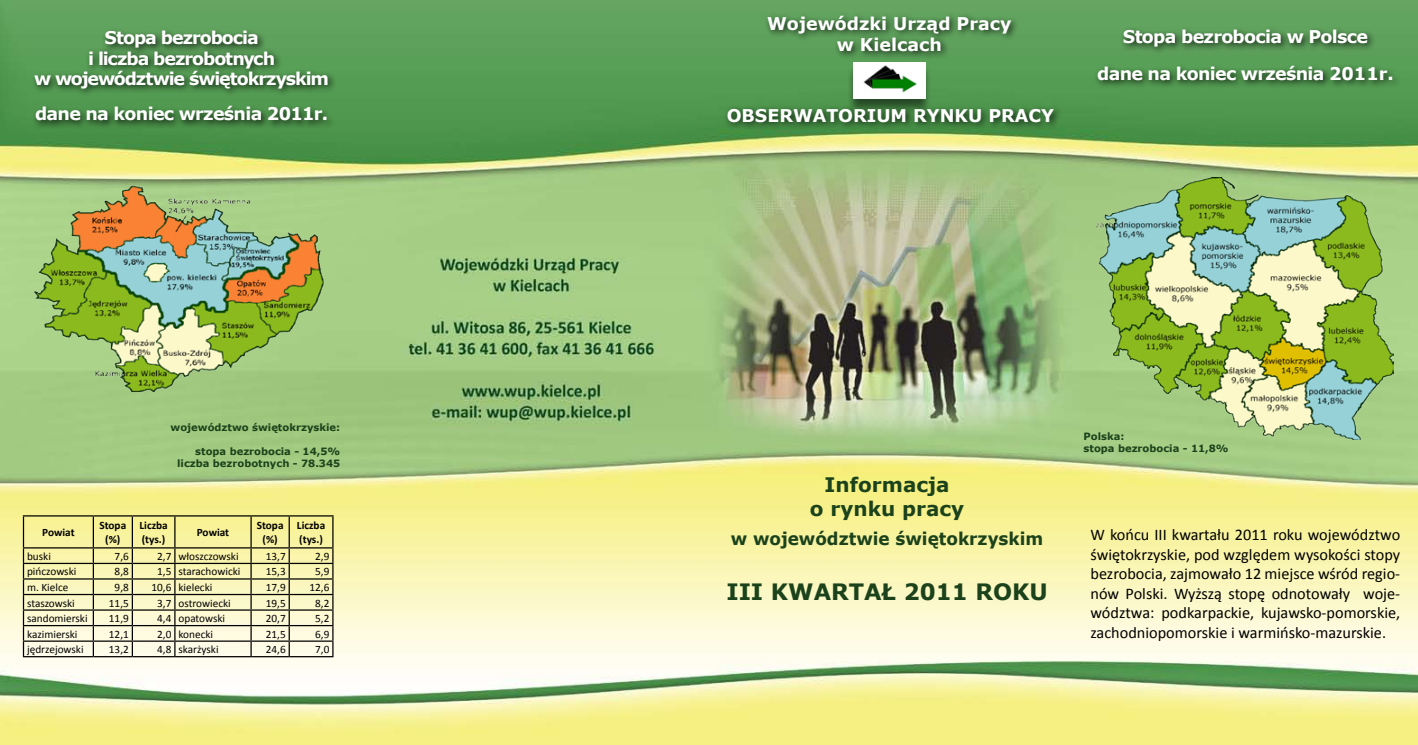
<style>
.page{position:relative;width:1418px;height:745px;background:#fff}
.page>*{position:absolute;margin:0;border:0;box-sizing:border-box;transform-origin:0 0}
.t1{font:700 22.5px "Verdana";color:#1b421a}
.t2{font:700 20px/24px "Verdana";color:#1b421a;text-align:center}
.t3{font:700 17.5px/37px "Verdana";letter-spacing:-.04em;color:#fff;text-align:center}
.t4{font:700 17.5px/20px "Verdana";letter-spacing:-.06em;color:#fff;text-align:center}
.t5{font:700 17.5px/21px "Verdana";color:#fff;text-align:center}
.t6{font:700 17.5px "Verdana";color:#1b421a;scale:.96 1}
.t7{font:16.25px/19.5px "Calibri";color:#000;text-align:justify}
.t8{font:11.25px "Calibri";color:#000}
.t9{font:700 11.25px/13.5px "Calibri";color:#000;text-align:center}
.t10{font:700 10px/12px "Verdana";color:#1b421a}
</style>
<div class="page">
<img style="left:0;top:0;width:1417px;height:744px">
<hr style="left:23px;top:515px;width:70px;height:1px;background:#000">
<hr style="left:23px;top:516px;width:1px;height:31px;background:#000">
<hr style="left:93px;top:515px;width:39px;height:1px;background:#000">
<hr style="left:93px;top:516px;width:1px;height:31px;background:#000">
<hr style="left:132px;top:515px;width:43px;height:1px;background:#000">
<hr style="left:132px;top:516px;width:1px;height:31px;background:#000">
<hr style="left:175px;top:515px;width:76px;height:1px;background:#000">
<hr style="left:174px;top:516px;width:1px;height:31px;background:#000">
<hr style="left:251px;top:515px;width:38px;height:1px;background:#000">
<hr style="left:250px;top:516px;width:2px;height:31px;background:#000">
<hr style="left:289px;top:515px;width:44px;height:1px;background:#000">
<hr style="left:288px;top:516px;width:2px;height:31px;background:#000">
<hr style="left:332px;top:516px;width:1px;height:31px;background:#000">
<hr style="left:23px;top:547px;width:70px;height:1px;background:#000">
<hr style="left:93px;top:547px;width:39px;height:1px;background:#000">
<hr style="left:132px;top:547px;width:43px;height:1px;background:#000">
<hr style="left:175px;top:547px;width:76px;height:1px;background:#000">
<hr style="left:251px;top:547px;width:38px;height:1px;background:#000">
<hr style="left:289px;top:547px;width:44px;height:1px;background:#000">
<hr style="left:23px;top:562px;width:70px;height:1px;background:#000">
<hr style="left:93px;top:562px;width:39px;height:1px;background:#000">
<hr style="left:132px;top:562px;width:43px;height:1px;background:#000">
<hr style="left:175px;top:562px;width:76px;height:1px;background:#000">
<hr style="left:251px;top:562px;width:38px;height:1px;background:#000">
<hr style="left:289px;top:562px;width:44px;height:1px;background:#000">
<hr style="left:23px;top:578px;width:70px;height:1px;background:#000">
<hr style="left:93px;top:578px;width:39px;height:1px;background:#000">
<hr style="left:132px;top:578px;width:43px;height:1px;background:#000">
<hr style="left:175px;top:578px;width:76px;height:1px;background:#000">
<hr style="left:251px;top:578px;width:38px;height:1px;background:#000">
<hr style="left:289px;top:578px;width:44px;height:1px;background:#000">
<hr style="left:23px;top:593px;width:70px;height:1px;background:#000">
<hr style="left:93px;top:593px;width:39px;height:1px;background:#000">
<hr style="left:132px;top:593px;width:43px;height:1px;background:#000">
<hr style="left:175px;top:593px;width:76px;height:1px;background:#000">
<hr style="left:251px;top:593px;width:38px;height:1px;background:#000">
<hr style="left:289px;top:593px;width:44px;height:1px;background:#000">
<hr style="left:23px;top:609px;width:70px;height:1px;background:#000">
<hr style="left:93px;top:609px;width:39px;height:1px;background:#000">
<hr style="left:132px;top:609px;width:43px;height:1px;background:#000">
<hr style="left:175px;top:609px;width:76px;height:1px;background:#000">
<hr style="left:251px;top:609px;width:38px;height:1px;background:#000">
<hr style="left:289px;top:609px;width:44px;height:1px;background:#000">
<hr style="left:23px;top:624px;width:70px;height:1px;background:#000">
<hr style="left:93px;top:624px;width:39px;height:1px;background:#000">
<hr style="left:132px;top:624px;width:43px;height:1px;background:#000">
<hr style="left:175px;top:624px;width:76px;height:1px;background:#000">
<hr style="left:251px;top:624px;width:38px;height:1px;background:#000">
<hr style="left:289px;top:624px;width:44px;height:1px;background:#000">
<hr style="left:23px;top:640px;width:70px;height:1px;background:#000">
<svg style="left:23px;top:548px;width:1px;height:107px"></svg>
<hr style="left:93px;top:640px;width:39px;height:1px;background:#000">
<svg style="left:93px;top:548px;width:1px;height:107px"></svg>
<hr style="left:132px;top:640px;width:43px;height:1px;background:#000">
<svg style="left:132px;top:548px;width:1px;height:107px"></svg>
<hr style="left:175px;top:640px;width:76px;height:1px;background:#000">
<svg style="left:174px;top:548px;width:1px;height:107px"></svg>
<hr style="left:251px;top:640px;width:38px;height:1px;background:#000">
<svg style="left:250px;top:548px;width:2px;height:107px"></svg>
<hr style="left:289px;top:640px;width:44px;height:1px;background:#000">
<svg style="left:288px;top:548px;width:2px;height:107px"></svg>
<svg style="left:332px;top:548px;width:1px;height:107px"></svg>
<hr style="left:23px;top:655px;width:70px;height:2px;background:#000">
<hr style="left:93px;top:655px;width:39px;height:2px;background:#000">
<hr style="left:132px;top:655px;width:43px;height:2px;background:#000">
<hr style="left:175px;top:655px;width:76px;height:2px;background:#000">
<hr style="left:251px;top:655px;width:38px;height:2px;background:#000">
<hr style="left:289px;top:655px;width:44px;height:2px;background:#000">
<div style="left:1093px;top:25px;width:324px;height:112px;background:#000;opacity:.75"></div>
<div style="left:763px;top:12px;width:299px;height:63px;background:#000;opacity:.75"></div>
<div style="left:846px;top:65px;width:91px;height:54px;background:#000;opacity:.51"></div>
<img style="left:853px;top:63px;width:72px;height:35px">
<div style="left:30px;top:27px;width:353px;height:119px;background:#000;opacity:.75"></div>
<img style="left:21px;top:182px;width:317px;height:246px">
<div style="left:723px;top:104px;width:376px;height:43px;background:#000;opacity:.75"></div>
<img style="left:1094px;top:177px;width:299px;height:262px">
<h3 class="t4" style="left:34px;top:28px;width:296px">Stopa bezrobocia<br>i liczba bezrobotnych<br>w województwie świętokrzyskim</h3>
<h3 class="t3" style="left:35px;top:95px;width:295px">dane na koniec września 2011r.</h3>
<p class="t10" style="left:170px;top:420px;width:171px">województwo świętokrzyskie:</p>
<p class="t10" style="left:177px;top:444px;width:165px;text-align:right">stopa bezrobocia - 14,5% liczba bezrobotnych - 78.345</p>
<p class="t9" style="left:42px;top:525px;width:34px">Powiat</p>
<p class="t9" style="left:99px;top:518px;width:28px">Stopa (%)</p>
<p class="t9" style="left:139px;top:518px;width:30px;text-align:left">Liczba (tys.)</p>
<p class="t9" style="left:197px;top:525px;width:34px">Powiat</p>
<p class="t9" style="left:257px;top:518px;width:28px">Stopa (%)</p>
<p class="t9" style="left:297px;top:518px;width:30px;text-align:left">Liczba (tys.)</p>
<p class="t8" style="left:27px;top:548px;width:25px">buski</p>
<p class="t8" style="left:115px;top:548px;width:16px">7,6</p>
<p class="t8" style="left:157px;top:548px;width:83px">2,7 włoszczowski</p>
<p class="t8" style="left:266px;top:548px;width:21px">13,7</p>
<p class="t8" style="left:315px;top:548px;width:16px">2,9</p>
<p class="t8" style="left:27px;top:564px;width:51px">pińczowski</p>
<p class="t8" style="left:115px;top:564px;width:16px">8,8</p>
<p class="t8" style="left:157px;top:564px;width:85px">1,5 starachowicki</p>
<p class="t8" style="left:266px;top:564px;width:21px">15,3</p>
<p class="t8" style="left:315px;top:564px;width:16px">5,9</p>
<p class="t8" style="left:27px;top:579px;width:43px">m. Kielce</p>
<p class="t8" style="left:115px;top:579px;width:16px">9,8</p>
<p class="t8" style="left:151px;top:579px;width:62px">10,6 kielecki</p>
<p class="t8" style="left:266px;top:579px;width:21px">17,9</p>
<p class="t8" style="left:309px;top:579px;width:21px">12,6</p>
<p class="t8" style="left:27px;top:595px;width:49px">staszowski</p>
<p class="t8" style="left:109px;top:595px;width:21px">11,5</p>
<p class="t8" style="left:157px;top:595px;width:75px">3,7 ostrowiecki</p>
<p class="t8" style="left:266px;top:595px;width:21px">19,5</p>
<p class="t8" style="left:315px;top:595px;width:16px">8,2</p>
<p class="t8" style="left:27px;top:610px;width:62px">sandomierski</p>
<p class="t8" style="left:109px;top:610px;width:21px">11,9</p>
<p class="t8" style="left:157px;top:610px;width:69px">4,4 opatowski</p>
<p class="t8" style="left:266px;top:610px;width:21px">20,7</p>
<p class="t8" style="left:315px;top:610px;width:16px">5,2</p>
<p class="t8" style="left:27px;top:626px;width:52px">kazimierski</p>
<p class="t8" style="left:109px;top:626px;width:21px">12,1</p>
<p class="t8" style="left:157px;top:626px;width:57px">2,0 konecki</p>
<p class="t8" style="left:266px;top:626px;width:21px">21,5</p>
<p class="t8" style="left:315px;top:626px;width:16px">6,9</p>
<p class="t8" style="left:27px;top:642px;width:58px">jędrzejowski</p>
<p class="t8" style="left:109px;top:642px;width:21px">13,2</p>
<p class="t8" style="left:157px;top:642px;width:63px">4,8 skarżyski</p>
<p class="t8" style="left:266px;top:642px;width:21px">24,6</p>
<p class="t8" style="left:315px;top:642px;width:16px">7,0</p>
<h3 class="t5" style="left:767px;top:13px;width:246px">Wojewódzki Urząd Pracy w Kielcach</h3>
<h3 class="t5" style="left:726px;top:104px;width:329px">OBSERWATORIUM RYNKU PRACY</h3>
<h3 class="t3" style="left:1097px;top:18px;width:298px">Stopa bezrobocia w Polsce<br>dane na koniec września 2011r.</h3>
<h2 class="t2" style="left:810px;top:472px;width:156px">Informacja<br>o rynku pracy</h2>
<h3 class="t6" style="left:730px;top:525px;width:327px">w województwie świętokrzyskim</h3>
<h1 class="t1" style="left:726px;top:575px;width:323px">III KWARTAŁ 2011 ROKU</h1>
<p class="t10" style="left:1083px;top:429px;width:147px">Polska:<br>stopa bezrobocia - 11,8%</p>
<p class="t7" style="left:1090px;top:524px;width:311px">W końcu III kwartału 2011 roku województwo świętokrzyskie, pod względem wysokości stopy bezrobocia, zajmowało 12 miejsce wśród regio&shy;nów Polski. Wyższą stopę odnotowały woje&shy;wództwa: podkarpackie, kujawsko-pomorskie, zachodniopomorskie i warmińsko-mazurskie.</p>
</div>
